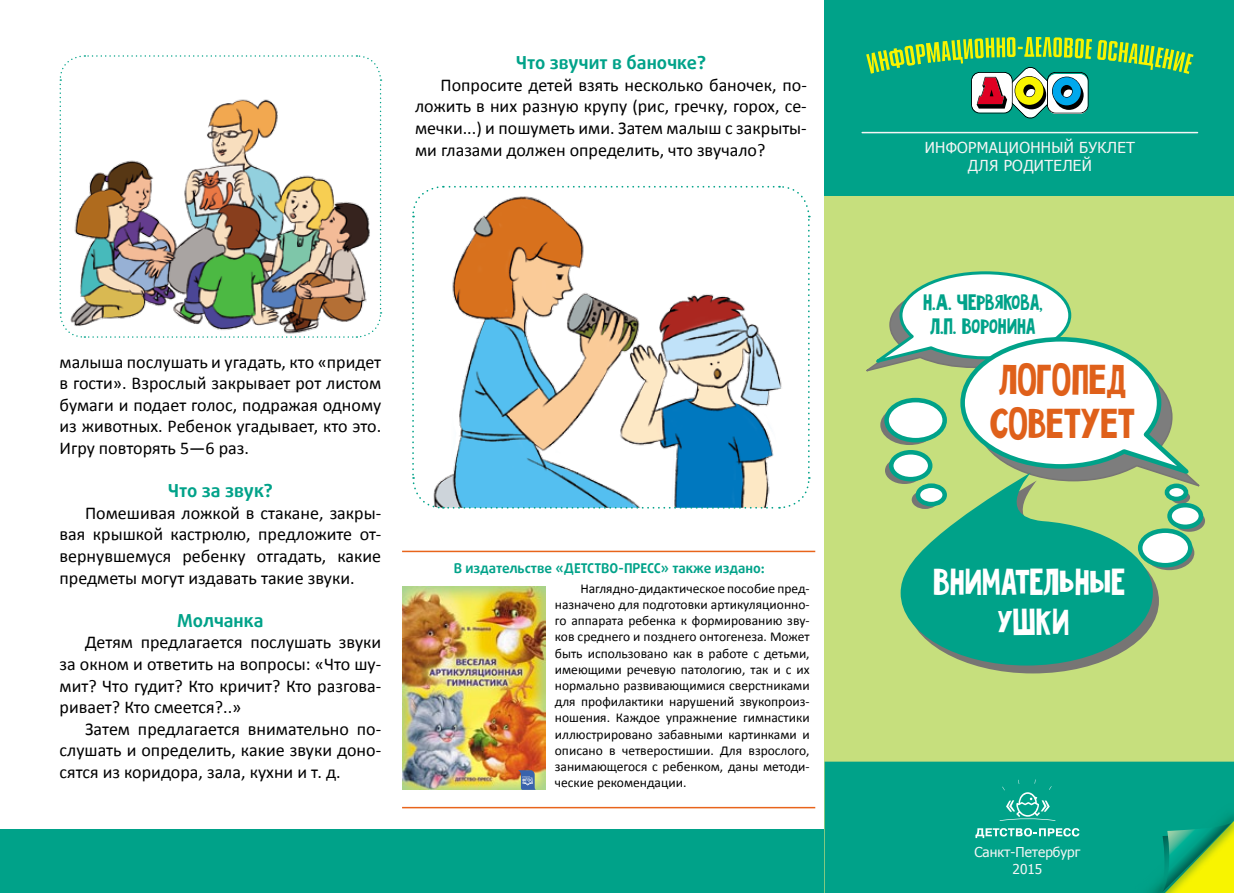
<style>
.page{position:relative;width:1234px;height:893px;background:#fff}
.page>*{position:absolute;margin:0;border:0;box-sizing:border-box;transform-origin:0 0}
.t1{font:36.6px/43.8px "Firenight";color:#df601a}
.t2{font:33px/39.6px "Firenight";color:#fff;text-align:center}
.t3{font:19.65px/23.5px "Firenight";color:#00a289;text-align:center}
.t4{font:18px/21.6px "Calibri";color:#000;text-align:justify}
.t5{font:700 18px "Daxline Cyr";color:#00a289}
.t6{font:15.15px/18.1px "Tahoma";letter-spacing:.02em;color:#f5f5f5;text-align:center}
.t7{font:13.65px/16.4px "Tahoma";color:#f5f5f5;text-align:center}
.t8{font:13.5px/16.2px "Calibri";color:#000;text-align:justify}
.t9{font:700 13.5px "Daxline Cyr";color:#00a289}
</style>
<div class="page">
<div style="left:0;top:829px;width:1233px;height:64px;background:#00a289"></div>
<img style="left:59px;top:55px;width:323px;height:283px">
<svg style="left:412px;top:185px;width:398px;height:324px"></svg>
<div style="left:824px;top:0;width:409px;height:893px;background:#c6df7d"></div>
<svg style="left:974px;top:568px;width:184px;height:105px"></svg>
<div style="left:824px;top:0;width:409px;height:195px;background:#00a289"></div>
<div style="left:824px;top:762px;width:256px;height:131px;background:#00a289"></div>
<svg style="left:866px;top:37px;width:327px;height:82px"></svg>
<svg style="left:975px;top:828px;width:104px;height:10px"></svg>
<svg style="left:999px;top:779px;width:56px;height:42px;background:#20ad97"></svg>
<div style="left:1080px;top:761px;width:153px;height:132px;background:#00a289"></div>
<svg style="left:1138px;top:809px;width:95px;height:84px;background:#4ab45d"></svg>
<hr style="left:862px;top:132px;width:335px;height:1px;background:#f5f5f5">
<svg style="left:866px;top:271px;width:334px;height:217px"></svg>
<svg style="left:1143px;top:536px;width:50px;height:34px"></svg>
<svg style="left:1173px;top:510px;width:31px;height:22px"></svg>
<svg style="left:1170px;top:491px;width:19px;height:13px"></svg>
<div style="left:1139px;top:531px;width:50px;height:34px;background:#fff;border-radius:50%"></div>
<div style="left:1137px;top:528px;width:55px;height:39px;border:5px solid #00a289;border-radius:50%"></div>
<div style="left:1169px;top:505px;width:31px;height:22px;background:#fff;border-radius:50%"></div>
<div style="left:1166px;top:503px;width:36px;height:26px;border:5px solid #00a289;border-radius:50%"></div>
<div style="left:1166px;top:486px;width:19px;height:13px;background:#fff;border-radius:50%"></div>
<div style="left:1164px;top:484px;width:23px;height:17px;border:5px solid #00a289;border-radius:50%"></div>
<svg style="left:900px;top:473px;width:252px;height:192px;fill:#00a289"></svg>
<hr style="left:402px;top:551px;width:413px;height:1px;background:#e8641b">
<hr style="left:402px;top:807px;width:413px;height:1px;background:#e8641b">
<img style="left:402px;top:587px;width:143px;height:203px">
<svg style="left:517px;top:770px;width:18px;height:20px"></svg>
<p class="t5" style="left:515px;top:52px;width:192px">Что звучит в баночке?</p>
<p class="t4" style="left:415px;top:74px;width:393px;text-indent:26px">Попросите детей взять несколько баночек, по&shy;ложить в них разную крупу (рис, гречку, горох, се&shy;мечки...) и пошуметь ими. Затем малыш с закрыты&shy;ми глазами должен определить, что звучало?</p>
<p class="t4" style="left:60px;top:351px;width:323px">малыша послушать и угадать, кто «придет в гости». Взрослый закрывает рот листом бумаги и подает голос, подражая одному из животных. Ребенок угадывает, кто это.<br>Игру повторять 5—6 раз.</p>
<p class="t5" style="left:168px;top:480px;width:106px">Что за звук?</p>
<p class="t4" style="left:60px;top:502px;width:323px;text-indent:26px">Помешивая ложкой в стакане, закры&shy;вая крышкой кастрюлю, предложите от&shy;вернувшемуся ребенку отгадать, какие предметы могут издавать такие звуки.</p>
<p class="t5" style="left:177px;top:610px;width:88px">Молчанка</p>
<p class="t4" style="left:60px;top:632px;width:323px;text-indent:26px">Детям предлагается послушать звуки за окном и ответить на вопросы: «Что шу&shy;мит? Что гудит? Кто кричит? Кто разгова&shy;ривает? Кто смеется?..»</p>
<p class="t4" style="left:60px;top:718px;width:323px;text-indent:26px">Затем предлагается внимательно по&shy;слушать и определить, какие звуки доно&shy;сятся из коридора, зала, кухни и т. д.</p>
<p class="t9" style="left:453px;top:560px;width:313px">В издательстве «ДЕТСТВО-ПРЕСС» также издано:</p>
<p class="t8" style="left:554px;top:580px;width:256px;text-indent:26px">Наглядно-дидактическое пособие пред&shy;назначено для подготовки артикуляционно&shy;го аппарата ребенка к формированию зву&shy;ков среднего и позднего онтогенеза. Может быть использовано как в работе с детьми, имеющими речевую патологию, так и с их нормально развивающимися сверстниками для профилактики нарушений звукопроиз&shy;ношения. Каждое упражнение гимнастики иллюстрировано забавными картинками и описано в четверостишии. Для взрослого, занимающегося с ребенком, даны методи&shy;ческие рекомендации.</p>
<p class="t6" style="left:924px;top:138px;width:212px">ИНФОРМАЦИОННЫЙ БУКЛЕТ<br>ДЛЯ РОДИТЕЛЕЙ</p>
<p class="t3" style="left:922px;top:290px;width:121px">Н.А. Червякова,<br>Л.П. Воронина</p>
<h1 class="t1" style="left:989px;top:356px;width:147px">ЛОГОПЕД<br>СОВЕТУЕТ</h1>
<h2 class="t2" style="left:932px;top:561px;width:193px">Внимательные ушки</h2>
<p class="t7" style="left:974px;top:843px;width:107px">Санкт-Петербург<br>2015</p>
</div>
